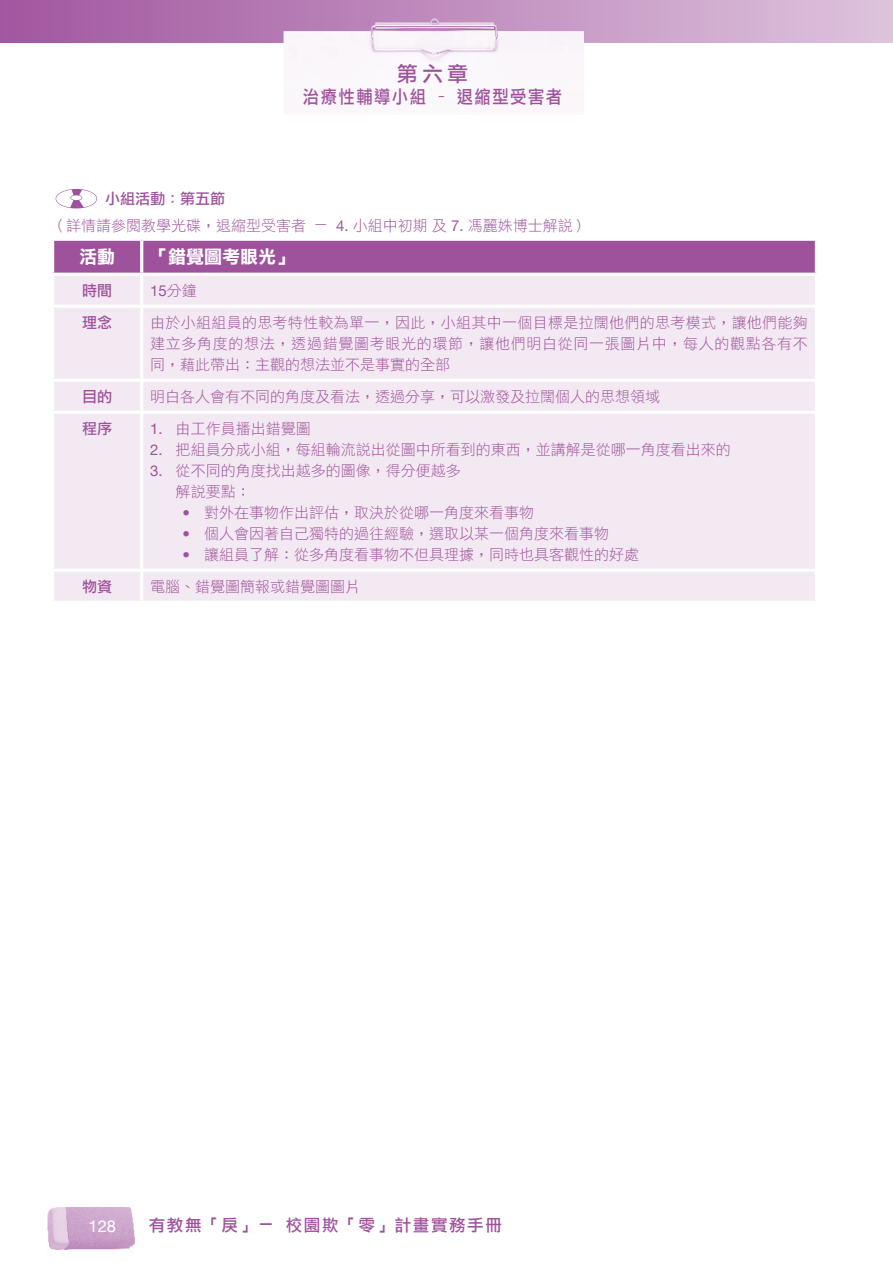
<style>
.page{position:relative;width:893px;height:1263px;background:#fff}
.page>*{position:absolute;margin:0;border:0;box-sizing:border-box;transform-origin:0 0}
.t1{font:21px "DF Li Hei Md WIN BF";color:#9f529c}
.t2{font:18px "DF Li Hei Md WIN BF";letter-spacing:.1em;color:#9f529c;scale:.9 1}
.t3{font:18px "DF Li Hei Bd WIN BF";color:#fff}
.t4{font:16.5px "DF Li Hei Md WIN BF";letter-spacing:.1em;color:#9f529c}
.t5{font:16.5px "Helvetica Neue LT";color:#fff}
.t6{font:15px/21px "DF Li Hei Lt WIN BF";color:#9f529c}
.t7{font:15px "DF Li Hei Md WIN BF";color:#9f529c}
.t8{font:15px "Helvetica Neue LT";color:#9f529c}
.s1{font-family:"DF Li Hei Md WIN BF"}
.s2{font-family:"Helvetica Neue LT"}
.s3{font-family:"DF Li Hei Lt WIN BF"}
</style>
<div class="page">
<div style="left:0;top:0;width:893px;height:43px;background:linear-gradient(to right,#a2579f,#dec3dd)"></div>
<img style="left:47px;top:1207px;width:88px;height:43px">
<img style="left:284px;top:6px;width:300px;height:99px">
<hr style="left:892px;top:0;width:1px;height:43px;background:#dec3dd">
<div style="left:54px;top:241px;width:761px;height:32px;background:#9f529c"></div>
<div style="left:54px;top:276px;width:761px;height:325px;background:#f3e9f2"></div>
<hr style="left:140px;top:241px;width:3px;height:32px;background:#fff">
<hr style="left:140px;top:276px;width:3px;height:29px;background:#fff">
<hr style="left:51px;top:305px;width:91px;height:3px;background:#fff">
<hr style="left:142px;top:305px;width:676px;height:3px;background:#fff">
<hr style="left:140px;top:308px;width:3px;height:71px;background:#fff">
<hr style="left:51px;top:379px;width:91px;height:3px;background:#fff">
<hr style="left:142px;top:379px;width:676px;height:3px;background:#fff">
<hr style="left:140px;top:382px;width:3px;height:29px;background:#fff">
<hr style="left:51px;top:411px;width:91px;height:3px;background:#fff">
<hr style="left:142px;top:411px;width:676px;height:3px;background:#fff">
<hr style="left:140px;top:414px;width:3px;height:155px;background:#fff">
<hr style="left:51px;top:569px;width:91px;height:3px;background:#fff">
<hr style="left:142px;top:569px;width:676px;height:3px;background:#fff">
<hr style="left:140px;top:572px;width:3px;height:29px;background:#fff">
<svg style="left:56px;top:189px;width:41px;height:19px"></svg>
<p class="t1" style="left:397px;top:63px;width:73px">第六章</p>
<p class="t2" style="left:303px;top:88px;width:290px">治療性輔導小組 - 退縮型受害者</p>
<p class="t6" style="left:51px;top:185px;width:538px;line-height:27px;text-indent:54px"><span class="s1">小組活動：第五節<br></span>（詳情請參閱教學光碟，退縮型受害者－ <span class="s2">4.</span> 小組中初期及 <span class="s2">7.</span> 馮麗姝博士解說）</p>
<p class="t3" style="left:79px;top:248px;width:37px">活動</p>
<p class="t3" style="left:150px;top:248px;width:146px">「錯覺圖考眼光」</p>
<p class="t7" style="left:82px;top:283px;width:31px">時間</p>
<p class="t8" style="left:150px;top:281px;width:48px">15<span class="s3">分鐘</span></p>
<p class="t7" style="left:82px;top:315px;width:31px">理念</p>
<p class="t6" style="left:150px;top:312px;width:659px;text-align:justify">由於小組組員的思考特性較為單一，因此，小組其中一個目標是拉闊他們的思考模式，讓他們能夠建立多角度的想法，透過錯覺圖考眼光的環節，讓他們明白從同一張圖片中，每人的觀點各有不同，藉此帶出：主觀的想法並不是事實的全部</p>
<p class="t7" style="left:82px;top:389px;width:31px">目的</p>
<p class="t6" style="left:150px;top:386px;width:512px">明白各人會有不同的角度及看法，透過分享，可以激發及拉闊個人的思想領域</p>
<p class="t7" style="left:82px;top:421px;width:31px">程序</p>
<p class="t6" style="left:150px;top:418px;width:162px"><span class="s2">1.</span> 由工作員播出錯覺圖</p>
<p class="t6" style="left:150px;top:439px;width:582px"><span class="s2">2.</span> 把組員分成小組，每組輪流說出從圖中所看到的東西，並講解是從哪一角度看出來的</p>
<p class="t6" style="left:176px;top:460px;width:286px;text-indent:-25px"><span class="s2">3.</span> 從不同的角度找出越多的圖像，得分便越多解說要點：</p>
<p class="t6" style="left:183px;top:502px;width:353px"><span class="s2">•</span> 對外在事物作出評估，取決於從哪一角度來看事物</p>
<p class="t6" style="left:183px;top:523px;width:428px"><span class="s2">•</span> 個人會因著自己獨特的過往經驗，選取以某一個角度來看事物</p>
<p class="t6" style="left:183px;top:544px;width:458px"><span class="s2">•</span> 讓組員了解：從多角度看事物不但具理據，同時也具客觀性的好處</p>
<p class="t7" style="left:82px;top:579px;width:31px">物資</p>
<p class="t6" style="left:150px;top:576px;width:212px">電腦、錯覺圖簡報或錯覺圖圖片</p>
<p class="t5" style="left:89px;top:1216px;width:29px">128</p>
<p class="t4" style="left:149px;top:1217px;width:355px">有教無「戾」－ 校園欺「零」計畫實務手冊</p>
</div>
